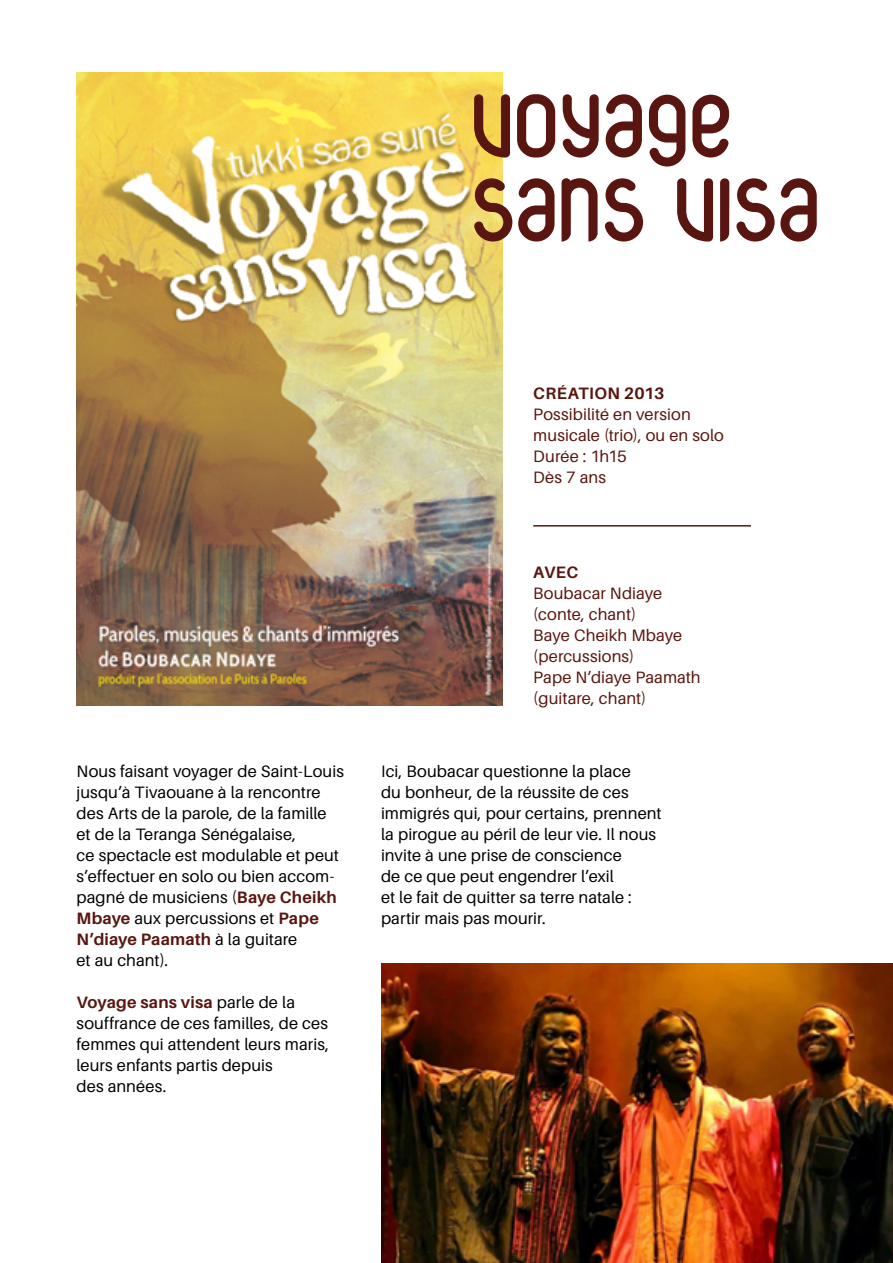
<style>
.page{position:relative;width:893px;height:1263px;background:#fff}
.page>*{position:absolute;margin:0;border:0;box-sizing:border-box;transform-origin:0 0}
.t1{font:117px/84px "Corpus Care";color:#591610}
.t2{font:16.5px/21px "Aileron";letter-spacing:.005em;color:#000}
.t3{font:16.5px/21px "Aileron";letter-spacing:.005em;color:#591610}
.t4{font:700 16.5px "Aileron";letter-spacing:.025em;color:#591610}
.s1{font-weight:700;color:#591610}
</style>
<div class="page">
<img style="left:381px;top:963px;width:512px;height:300px">
<img style="left:77px;top:73px;width:425px;height:633px">
<hr style="left:533px;top:525px;width:218px;height:2px;background:#591610">
<h1 class="t1" style="left:474px;top:85px;width:351px">voyage sans visa</h1>
<p class="t2" style="left:77px;top:761px;width:269px">Nous faisant voyager de Saint-Louis jusqu’à Tivaouane à la rencontre des Arts de la parole, de la famille et de la Teranga Sénégalaise,<br>ce spectacle est modulable et peut s’effectuer en solo ou bien accom&shy;pagné de musiciens (<span class="s1">Baye Cheikh<br>Mbaye</span> aux percussions et <span class="s1">Pape<br>N’diaye Paamath</span> à la guitare<br>et au chant).</p>
<p class="t2" style="left:77px;top:992px;width:254px"><span class="s1">Voyage sans visa</span> parle de la souffrance de ces familles, de ces femmes qui attendent leurs maris, leurs enfants partis depuis<br>des années.</p>
<p class="t4" style="left:533px;top:384px;width:133px">CRÉATION 2013</p>
<p class="t3" style="left:533px;top:404px;width:192px">Possibilité en version musicale (trio), ou en solo<br>Durée : 1h15<br>Dès 7 ans</p>
<p class="t4" style="left:533px;top:563px;width:46px">AVEC</p>
<p class="t3" style="left:533px;top:582px;width:169px">Boubacar Ndiaye (conte, chant)<br>Baye Cheikh Mbaye (percussions)<br>Pape N’diaye Paamath (guitare, chant)</p>
<p class="t2" style="left:381px;top:761px;width:282px">Ici, Boubacar questionne la place<br>du bonheur, de la réussite de ces immigrés qui, pour certains, prennent la pirogue au péril de leur vie. Il nous invite à une prise de conscience<br>de ce que peut engendrer l’exil<br>et le fait de quitter sa terre natale : partir mais pas mourir.</p>
</div>
